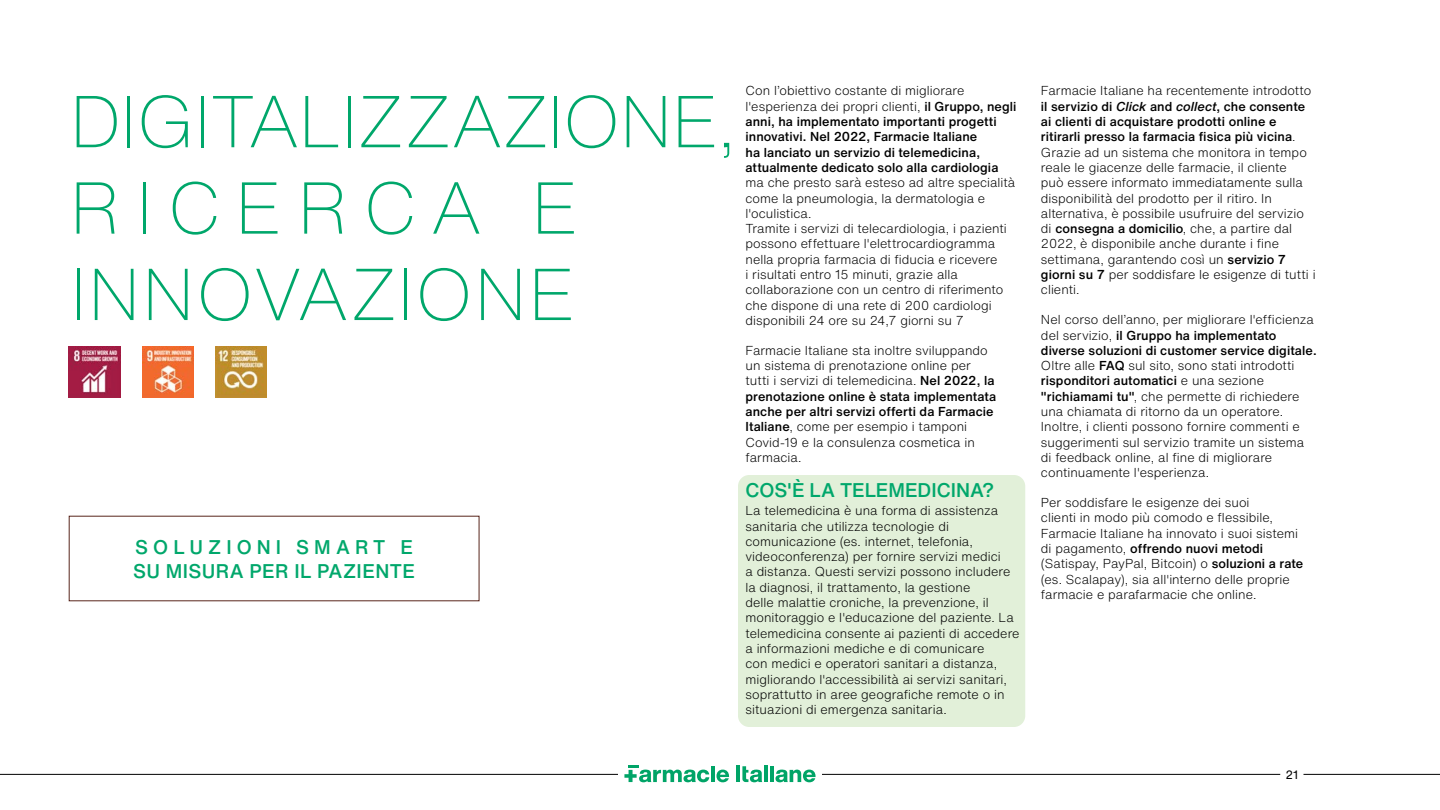
<style>
.page{position:relative;width:1440px;height:810px;background:#fff}
.page>*{position:absolute;margin:0;border:0;box-sizing:border-box;transform-origin:0 0}
.t1{font:200 72px/86.4px "Helvetica Now Text";letter-spacing:-.02em;color:#00a76b}
.t2{font:500 19.5px/23.4px "Helvetica Now Text";letter-spacing:.02em;color:#00a76b}
.t3{font:500 19.5px "Helvetica Now Text";letter-spacing:-.005em;color:#00a76b}
.t4{font:300 12.75px/15.3px "Helvetica Now Text";letter-spacing:.005em;color:#000}
.t5{font:500 12.75px/15.3px "Helvetica Now Text";letter-spacing:.005em;color:#000}
.t6{font:12px "Helvetica Now Text";color:#000}
.s1{font-weight:300}
.s2{font-weight:500}
.s3{font-weight:500;font-style:italic}
</style>
<div class="page">
<div style="left:738px;top:475px;width:287px;height:252px;background:#e2f0d9;border-radius:11px"></div>
<hr style="left:822px;top:774px;width:458px;height:1px;background:#000">
<hr style="left:1304px;top:774px;width:136px;height:1px;background:#000">
<hr style="left:0;top:774px;width:618px;height:1px;background:#000">
<hr style="left:736px;top:765px;width:4px;height:17px;background:#00a467">
<hr style="left:764px;top:765px;width:4px;height:17px;background:#00a467">
<svg style="left:770px;top:766px;width:46px;height:16px"></svg>
<svg style="left:742px;top:766px;width:20px;height:16px"></svg>
<svg style="left:624px;top:765px;width:105px;height:17px"></svg>
<img style="left:69px;top:346px;width:51px;height:52px">
<img style="left:142px;top:346px;width:52px;height:52px">
<img style="left:216px;top:346px;width:51px;height:52px">
<h1 class="t1" style="left:69px;top:76px;width:668px">DIGITALIZZAZIONE,<br>RICERCA E<br>INNOVAZIONE</h1>
<h2 class="t2" style="left:133px;top:535px;width:283px">SOLUZIONI SMART E<br>SU MISURA PER IL PAZIENTE</h2>
<p class="t5" style="left:746px;top:83px;width:273px"><span class="s1">Con l’obiettivo costante di migliorare l'esperienza dei propri clienti,</span> il Gruppo, negli anni, ha implementato importanti progetti innovativi. Nel 2022, Farmacie Italiane<br>ha lanciato un servizio di telemedicina, attualmente dedicato solo alla cardiologia</p>
<p class="t4" style="left:746px;top:175px;width:271px">ma che presto sarà esteso ad altre specialità come la pneumologia, la dermatologia e l'oculistica.<br>Tramite i servizi di telecardiologia, i pazienti possono effettuare l'elettrocardiogramma nella propria farmacia di fiducia e ricevere<br>i risultati entro 15 minuti, grazie alla collaborazione con un centro di riferimento che dispone di una rete di 200 cardiologi disponibili 24 ore su 24,7 giorni su 7</p>
<p class="t4" style="left:746px;top:342px;width:252px">Farmacie Italiane sta inoltre sviluppando un sistema di prenotazione online per tutti i servizi di telemedicina. <span class="s2">Nel 2022, la prenotazione online è stata implementata anche per altri servizi offerti da Farmacie Italiane</span>, come per esempio i tamponi Covid-19 e la consulenza cosmetica in farmacia.</p>
<h2 class="t3" style="left:746px;top:475px;width:250px">COS'È LA TELEMEDICINA?</h2>
<p class="t4" style="left:746px;top:503px;width:276px">La telemedicina è una forma di assistenza sanitaria che utilizza tecnologie di comunicazione (es. internet, telefonia, videoconferenza) per fornire servizi medici<br>a distanza. Questi servizi possono includere la diagnosi, il trattamento, la gestione<br>delle malattie croniche, la prevenzione, il monitoraggio e l'educazione del paziente. La telemedicina consente ai pazienti di accedere a informazioni mediche e di comunicare<br>con medici e operatori sanitari a distanza, migliorando l'accessibilità ai servizi sanitari, soprattutto in aree geografiche remote o in situazioni di emergenza sanitaria.</p>
<p class="t4" style="left:1041px;top:83px;width:276px">Farmacie Italiane ha recentemente introdotto <span class="s2">il servizio di</span> <span class="s3">Click</span> <span class="s2">and</span> <span class="s3">collect</span><span class="s2">, che consente ai clienti di acquistare prodotti online e ritirarli presso la farmacia fisica più vicina</span>.<br>Grazie ad un sistema che monitora in tempo reale le giacenze delle farmacie, il cliente<br>può essere informato immediatamente sulla disponibilità del prodotto per il ritiro. In alternativa, è possibile usufruire del servizio di <span class="s2">consegna a domicilio</span>, che, a partire dal 2022, è disponibile anche durante i fine settimana, garantendo così un <span class="s2">servizio 7 giorni su 7</span> per soddisfare le esigenze di tutti i clienti.</p>
<p class="t4" style="left:1041px;top:312px;width:277px">Nel corso dell’anno, per migliorare l'efficienza del servizio, <span class="s2">il Gruppo ha implementato diverse soluzioni di customer service digitale.<br></span>Oltre alle <span class="s2">FAQ</span> sul sito, sono stati introdotti <span class="s2">risponditori automatici</span> e una sezione <span class="s2">"richiamami tu"</span>, che permette di richiedere una chiamata di ritorno da un operatore.<br>Inoltre, i clienti possono fornire commenti e suggerimenti sul servizio tramite un sistema di feedback online, al fine di migliorare continuamente l'esperienza.</p>
<p class="t4" style="left:1041px;top:495px;width:264px">Per soddisfare le esigenze dei suoi<br>clienti in modo più comodo e flessibile, Farmacie Italiane ha innovato i suoi sistemi di pagamento, <span class="s2">offrendo nuovi metodi </span>(Satispay, PayPal, Bitcoin) o <span class="s2">soluzioni a rate </span>(es. Scalapay), sia all'interno delle proprie farmacie e parafarmacie che online.</p>
<p class="t6" style="left:1285px;top:765px;width:15px">21</p>
</div>
